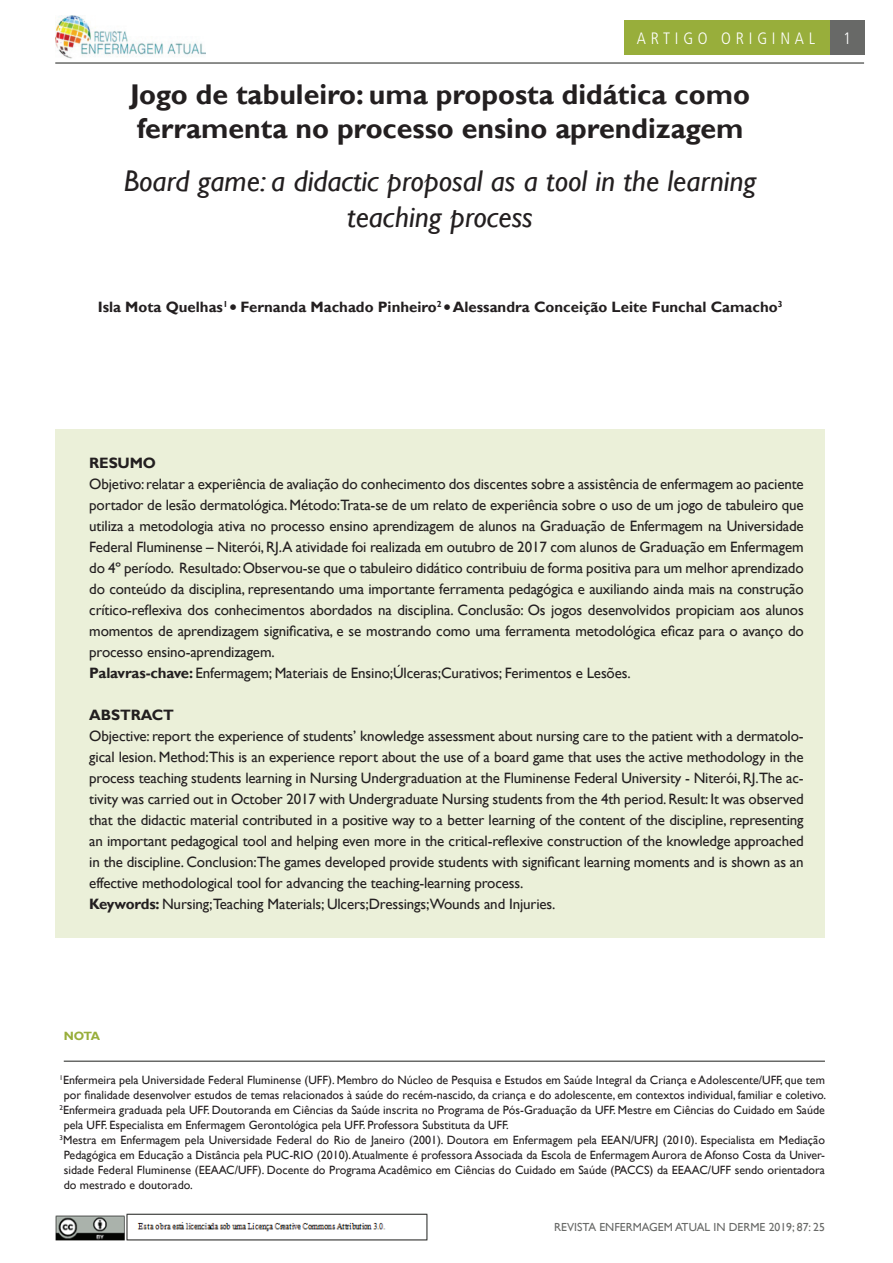
<style>
.page{position:relative;width:893px;height:1263px;background:#fff}
.page>*{position:absolute;margin:0;border:0;box-sizing:border-box;transform-origin:0 0}
._2_-_TIT_ABRE_2{font:italic 30px/36px "Gill Sans";color:#231f20;text-align:center}
._1_-_TIT_ABRE{font:700 28.5px/34.2px "Gill Sans";color:#231f20}
.t1{font:300 condensed 16.5px "Frutiger";letter-spacing:.29em;color:#fff}
.t2{font:15px/21px "Gill Sans";letter-spacing:-.01em;color:#231f20;text-align:justify}
.t3{font:700 15px "Gill Sans";color:#231f20}
.t4{font:12px/15px "Gill Sans";color:#231f20;text-align:center}
.t5{font:700 12px "Gill Sans";color:#98ae3b}
.t6{font:11.7px "Gill Sans";color:#686967}
.s1{font-weight:700}
</style>
<div class="page">
<div style="left:624px;top:20px;width:206px;height:35px;background:#98ae3b"></div>
<hr style="left:55px;top:62px;width:809px;height:2px;background:#686967">
<img style="left:55px;top:16px;width:151px;height:43px">
<img style="left:55px;top:1213px;width:373px;height:28px">
<div style="left:830px;top:20px;width:34px;height:35px;background:#686967"></div>
<div style="left:55px;top:429px;width:770px;height:509px;background:#ebf0d9"></div>
<hr style="left:64px;top:1060px;width:761px;height:2px;background:#686967">
<p class="t1" style="left:637px;top:29px;width:180px">ARTIGO ORIGINAL</p>
<p class="_1_-_TIT_ABRE" style="left:130px;top:78px;width:621px">Jogo de tabuleiro: uma proposta didática como ferramenta no processo ensino aprendizagem</p>
<p class="_2_-_TIT_ABRE_2" style="left:124px;top:163px;width:634px">Board game: a didactic proposal as a tool in the learning teaching process</p>
<p class="t3" style="left:98px;top:298px;width:686px">Isla Mota Quelhas<sup>1</sup> ● Fernanda Machado Pinheiro<sup>2</sup> ● Alessandra Conceição Leite Funchal Camacho<sup>3</sup></p>
<p class="t1" style="left:843px;top:29px;width:9px">1</p>
<p class="t3" style="left:89px;top:454px;width:68px">RESUMO</p>
<p class="t2" style="left:89px;top:474px;width:716px">Objetivo: relatar a experiência de avaliação do conhecimento dos discentes sobre a assistência de enfermagem ao paciente portador de lesão dermatológica. Método:Trata-se de um relato de experiência sobre o uso de um jogo de tabuleiro que utiliza a metodologia ativa no processo ensino aprendizagem de alunos na Graduação de Enfermagem na Universidade Federal Fluminense – Niterói, RJ.A atividade foi realizada em outubro de 2017 com alunos de Graduação em Enfermagem do 4º período. Resultado: Observou-se que o tabuleiro didático contribuiu de forma positiva para um melhor aprendizado do conteúdo da disciplina, representando uma importante ferramenta pedagógica e auxiliando ainda mais na construção crítico-reflexiva dos conhecimentos abordados na disciplina. Conclusão: Os jogos desenvolvidos propiciam aos alunos momentos de aprendizagem significativa, e se mostrando como uma ferramenta metodológica eficaz para o avanço do processo ensino-aprendizagem.</p>
<p class="t2" style="left:89px;top:663px;width:543px"><span class="s1">Palavras-chave:</span> Enfermagem; Materiais de Ensino;Úlceras;Curativos; Ferimentos e Lesões.</p>
<p class="t3" style="left:89px;top:706px;width:86px">ABSTRACT</p>
<p class="t2" style="left:89px;top:726px;width:716px">Objective: report the experience of students’ knowledge assessment about nursing care to the patient with a dermatolo&shy;gical lesion. Method:This is an experience report about the use of a board game that uses the active methodology in the process teaching students learning in Nursing Undergraduation at the Fluminense Federal University - Niterói, RJ.The ac&shy;tivity was carried out in October 2017 with Undergraduate Nursing students from the 4th period. Result: It was observed that the didactic material contributed in a positive way to a better learning of the content of the discipline, representing an important pedagogical tool and helping even more in the critical-reflexive construction of the knowledge approached in the discipline. Conclusion:The games developed provide students with significant learning moments and is shown as an effective methodological tool for advancing the teaching-learning process.</p>
<p class="t2" style="left:89px;top:894px;width:468px"><span class="s1">Keywords:</span> Nursing;Teaching Materials; Ulcers;Dressings;Wounds and Injuries.</p>
<p class="t5" style="left:64px;top:1028px;width:38px">NOTA</p>
<p class="t4" style="left:60px;top:1073px;width:768px"><sup>1</sup>Enfermeira pela Universidade Federal Fluminense (UFF). Membro do Núcleo de Pesquisa e Estudos em Saúde Integral da Criança e Adolescente/UFF, que tem por finalidade desenvolver estudos de temas relacionados à saúde do recém-nascido, da criança e do adolescente, em contextos individual, familiar e coletivo.</p>
<p class="t4" style="left:64px;top:1103px;width:763px;text-align:left;text-indent:-4px"><sup>2</sup>Enfermeira graduada pela UFF. Doutoranda em Ciências da Saúde inscrita no Programa de Pós-Graduação da UFF. Mestre em Ciências do Cuidado em Saúde pela UFF. Especialista em Enfermagem Gerontológica pela UFF. Professora Substituta da UFF.</p>
<p class="t4" style="left:64px;top:1133px;width:763px;text-align:justify;text-indent:-4px"><sup>3</sup>Mestra em Enfermagem pela Universidade Federal do Rio de Janeiro (2001). Doutora em Enfermagem pela EEAN/UFRJ (2010). Especialista em Mediação Pedagógica em Educação a Distância pela PUC-RIO (2010). Atualmente é professora Associada da Escola de Enfermagem Aurora de Afonso Costa da Univer&shy;sidade Federal Fluminense (EEAAC/UFF). Docente do Programa Acadêmico em Ciências do Cuidado em Saúde (PACCS) da EEAAC/UFF sendo orientadora do mestrado e doutorado.</p>
<p class="t6" style="left:554px;top:1220px;width:272px">REVISTA ENFERMAGEM ATUAL IN DERME 2019; 87: 25</p>
</div>
